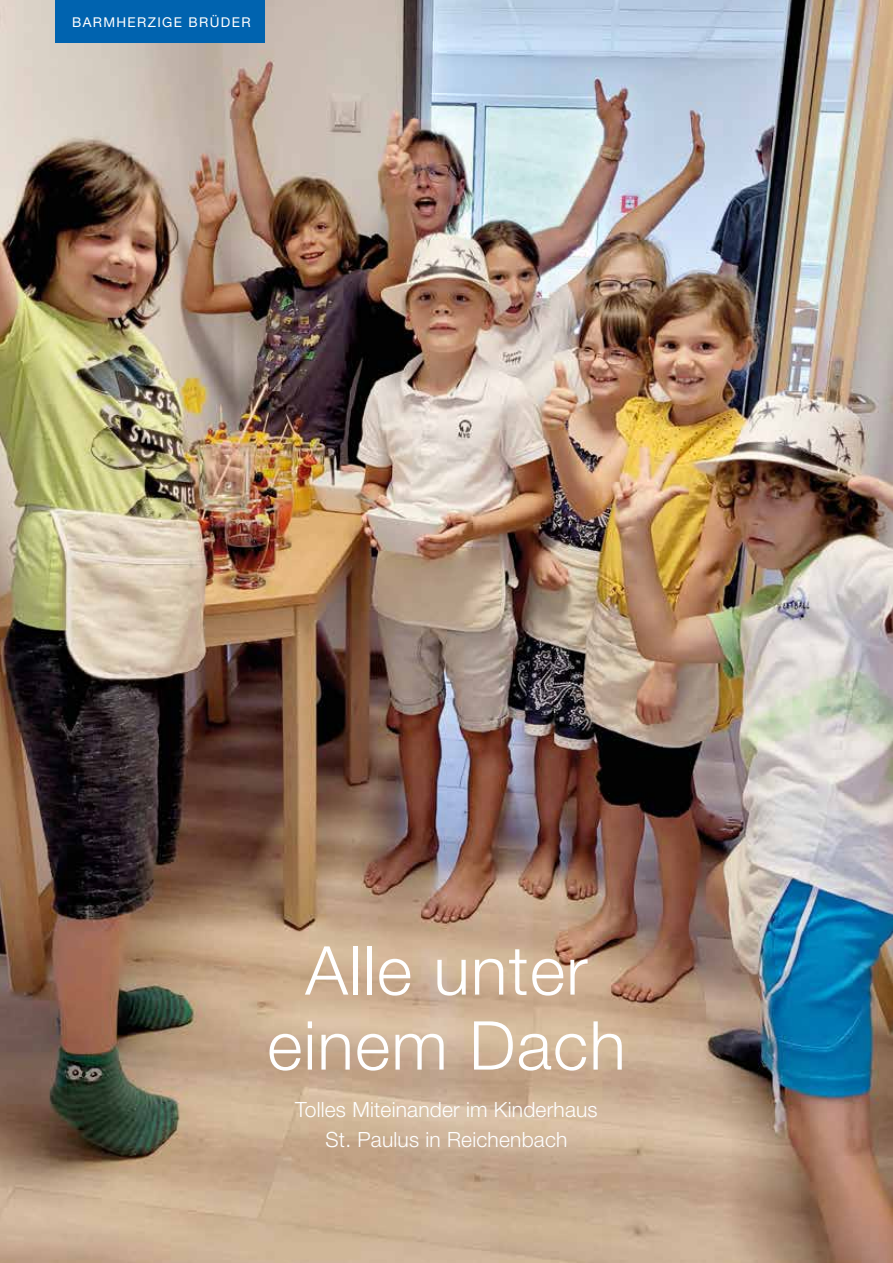
<style>
.page{position:relative;width:893px;height:1263px;background:#fff}
.page>*{position:absolute;margin:0;border:0;box-sizing:border-box;transform-origin:0 0}
.t1{font:300 67.5px/75px "Helvetica Neue LT Pro";letter-spacing:.02em;color:#fff;text-align:center}
.t2{font:300 21px/30px "Helvetica Neue LT Pro";letter-spacing:.01em;color:#fff;text-align:center}
.t3{font:13.5px "Helvetica Neue LT Pro";letter-spacing:.1em;color:#fff}
</style>
<div class="page">
<img style="left:0;top:0;width:893px;height:1263px">
<div style="left:55px;top:0;width:210px;height:43px;background:#0063af"></div>
<p class="t3" style="left:72px;top:14px;width:180px">BARMHERZIGE BRÜDER</p>
<h1 class="t1" style="left:267px;top:932px;width:360px">Alle unter einem Dach</h1>
<p class="t2" style="left:295px;top:1094px;width:304px">Tolles Miteinander im Kinderhaus<br>St. Paulus in Reichenbach</p>
</div>
